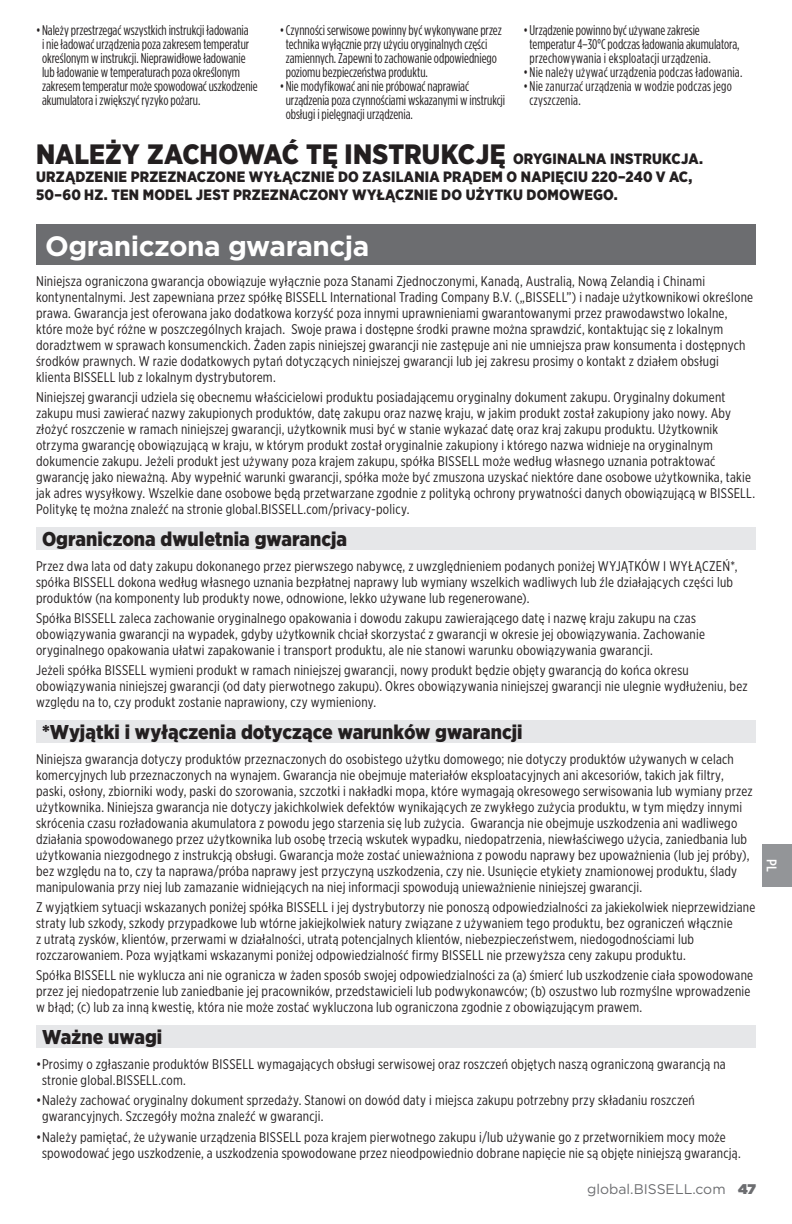
<style>
.page{position:relative;width:792px;height:1224px;background:#fff}
.page>*{position:absolute;margin:0;border:0;box-sizing:border-box;transform-origin:0 0}
._3_5mm{font:900 28px "Gotham Narrow";letter-spacing:.005em;color:#231f20}
.Headine_Boxed{font:700 28px "Gotham";letter-spacing:-.02em;color:#fff}
.t1{font:900 20px "Gotham Narrow";color:#231f20}
._3_5mm-2{font:900 15px/18px "Gotham Narrow";letter-spacing:.015em;color:#231f20}
.Warranty_Body{font:14px/16px "Gotham X Narrow";letter-spacing:.02em;color:#231f20}
.t2{font:14px/14px "Gotham Condensed";color:#231f20}
.t3{font:14px "Gotham";color:#6c6d70}
.t4{font:500 14px "Gotham X Narrow";color:#fff}
.s1{font-size:15px}
.s2{font-weight:900}
</style>
<div class="page">
<div style="left:36px;top:224px;width:720px;height:41px;background:#6c6d70"></div>
<div style="left:36px;top:527px;width:720px;height:23px;background:#e6e7e9"></div>
<div style="left:36px;top:720px;width:720px;height:23px;background:#e6e7e9"></div>
<div style="left:36px;top:1025px;width:720px;height:23px;background:#e6e7e9"></div>
<div style="left:762px;top:844px;width:30px;height:42px;background:#939598"></div>
<p class="t2" style="left:42px;top:23px;width:217px;text-indent:-6px">•Należy przestrzegać wszystkich instrukcji ładowania<br>i nie ładować urządzenia poza zakresem temperatur określonym w instrukcji. Nieprawidłowe ładowanie lub ładowanie w temperaturach poza określonym zakresem temperatur może spowodować uszkodzenie akumulatora i zwiększyć ryzyko pożaru.</p>
<p class="t2" style="left:286px;top:23px;width:218px;text-indent:-6px">•Czynności serwisowe powinny być wykonywane przez technika wyłącznie przy użyciu oryginalnych części zamiennych. Zapewni to zachowanie odpowiedniego poziomu bezpieczeństwa produktu.</p>
<p class="t2" style="left:286px;top:79px;width:221px;text-indent:-6px">•Nie modyfikować ani nie próbować naprawiać urządzenia poza czynnościami wskazanymi w instrukcji obsługi i pielęgnacji urządzenia.</p>
<p class="t2" style="left:530px;top:23px;width:212px;text-indent:-6px">•Urządzenie powinno być używane zakresie temperatur 4–30°C podczas ładowania akumulatora, przechowywania i eksploatacji urządzenia.</p>
<p class="t2" style="left:524px;top:65px;width:220px">•Nie należy używać urządzenia podczas ładowania.</p>
<p class="t2" style="left:530px;top:79px;width:204px;text-indent:-6px">•Nie zanurzać urządzenia w wodzie podczas jego czyszczenia.</p>
<p class="_3_5mm" style="left:36px;top:136px;width:669px">NALEŻY ZACHOWAĆ TĘ INSTRUKCJĘ <span class="s1">ORYGINALNA INSTRUKCJA.</span></p>
<p class="_3_5mm-2" style="left:36px;top:168px;width:658px">URZĄDZENIE PRZEZNACZONE WYŁĄCZNIE DO ZASILANIA PRĄDEM O NAPIĘCIU 220–240 V AC,<br>50–60 HZ. TEN MODEL JEST PRZEZNACZONY WYŁĄCZNIE DO UŻYTKU DOMOWEGO.</p>
<p class="Headine_Boxed" style="left:45px;top:227px;width:326px">Ograniczona gwarancja</p>
<p class="Warranty_Body" style="left:36px;top:273px;width:719px">Niniejsza ograniczona gwarancja obowiązuje wyłącznie poza Stanami Zjednoczonymi, Kanadą, Australią, Nową Zelandią i Chinami kontynentalnymi. Jest zapewniana przez spółkę BISSELL International Trading Company B.V. („BISSELL”) i nadaje użytkownikowi określone prawa. Gwarancja jest oferowana jako dodatkowa korzyść poza innymi uprawnieniami gwarantowanymi przez prawodawstwo lokalne, które może być różne w poszczególnych krajach. Swoje prawa i dostępne środki prawne można sprawdzić, kontaktując się z lokalnym doradztwem w sprawach konsumenckich. Żaden zapis niniejszej gwarancji nie zastępuje ani nie umniejsza praw konsumenta i dostępnych środków prawnych. W razie dodatkowych pytań dotyczących niniejszej gwarancji lub jej zakresu prosimy o kontakt z działem obsługi klienta BISSELL lub z lokalnym dystrybutorem.</p>
<p class="Warranty_Body" style="left:36px;top:389px;width:721px">Niniejszej gwarancji udziela się obecnemu właścicielowi produktu posiadającemu oryginalny dokument zakupu. Oryginalny dokument zakupu musi zawierać nazwy zakupionych produktów, datę zakupu oraz nazwę kraju, w jakim produkt został zakupiony jako nowy. Aby złożyć roszczenie w ramach niniejszej gwarancji, użytkownik musi być w stanie wykazać datę oraz kraj zakupu produktu. Użytkownik otrzyma gwarancję obowiązującą w kraju, w którym produkt został oryginalnie zakupiony i którego nazwa widnieje na oryginalnym dokumencie zakupu. Jeżeli produkt jest używany poza krajem zakupu, spółka BISSELL może według własnego uznania potraktować gwarancję jako nieważną. Aby wypełnić warunki gwarancji, spółka może być zmuszona uzyskać niektóre dane osobowe użytkownika, takie jak adres wysyłkowy. Wszelkie dane osobowe będą przetwarzane zgodnie z polityką ochrony prywatności danych obowiązującą w BISSELL.<br>Politykę tę można znaleźć na stronie global.BISSELL.com/privacy-policy.</p>
<h1 class="t1" style="left:42px;top:525px;width:307px">Ograniczona dwuletnia gwarancja</h1>
<p class="Warranty_Body" style="left:36px;top:558px;width:703px">Przez dwa lata od daty zakupu dokonanego przez pierwszego nabywcę, z uwzględnieniem podanych poniżej WYJĄTKÓW I WYŁĄCZEŃ*, spółka BISSELL dokona według własnego uznania bezpłatnej naprawy lub wymiany wszelkich wadliwych lub źle działających części lub produktów (na komponenty lub produkty nowe, odnowione, lekko używane lub regenerowane).</p>
<p class="Warranty_Body" style="left:36px;top:610px;width:671px">Spółka BISSELL zaleca zachowanie oryginalnego opakowania i dowodu zakupu zawierającego datę i nazwę kraju zakupu na czas obowiązywania gwarancji na wypadek, gdyby użytkownik chciał skorzystać z gwarancji w okresie jej obowiązywania. Zachowanie oryginalnego opakowania ułatwi zapakowanie i transport produktu, ale nie stanowi warunku obowiązywania gwarancji.</p>
<p class="Warranty_Body" style="left:36px;top:662px;width:713px">Jeżeli spółka BISSELL wymieni produkt w ramach niniejszej gwarancji, nowy produkt będzie objęty gwarancją do końca okresu obowiązywania niniejszej gwarancji (od daty pierwotnego zakupu). Okres obowiązywania niniejszej gwarancji nie ulegnie wydłużeniu, bez względu na to, czy produkt zostanie naprawiony, czy wymieniony.</p>
<h1 class="t1" style="left:42px;top:719px;width:482px">*Wyjątki i wyłączenia dotyczące warunków gwarancji</h1>
<p class="Warranty_Body" style="left:36px;top:751px;width:718px">Niniejsza gwarancja dotyczy produktów przeznaczonych do osobistego użytku domowego; nie dotyczy produktów używanych w celach komercyjnych lub przeznaczonych na wynajem. Gwarancja nie obejmuje materiałów eksploatacyjnych ani akcesoriów, takich jak filtry, paski, osłony, zbiorniki wody, paski do szorowania, szczotki i nakładki mopa, które wymagają okresowego serwisowania lub wymiany przez użytkownika. Niniejsza gwarancja nie dotyczy jakichkolwiek defektów wynikających ze zwykłego zużycia produktu, w tym między innymi skrócenia czasu rozładowania akumulatora z powodu jego starzenia się lub zużycia. Gwarancja nie obejmuje uszkodzenia ani wadliwego działania spowodowanego przez użytkownika lub osobę trzecią wskutek wypadku, niedopatrzenia, niewłaściwego użycia, zaniedbania lub użytkowania niezgodnego z instrukcją obsługi. Gwarancja może zostać unieważniona z powodu naprawy bez upoważnienia (lub jej próby), bez względu na to, czy ta naprawa/próba naprawy jest przyczyną uszkodzenia, czy nie. Usunięcie etykiety znamionowej produktu, ślady manipulowania przy niej lub zamazanie widniejących na niej informacji spowodują unieważnienie niniejszej gwarancji.</p>
<p class="Warranty_Body" style="left:36px;top:899px;width:721px">Z wyjątkiem sytuacji wskazanych poniżej spółka BISSELL i jej dystrybutorzy nie ponoszą odpowiedzialności za jakiekolwiek nieprzewidziane straty lub szkody, szkody przypadkowe lub wtórne jakiejkolwiek natury związane z używaniem tego produktu, bez ograniczeń włącznie<br>z utratą zysków, klientów, przerwami w działalności, utratą potencjalnych klientów, niebezpieczeństwem, niedogodnościami lub rozczarowaniem. Poza wyjątkami wskazanymi poniżej odpowiedzialność firmy BISSELL nie przewyższa ceny zakupu produktu.</p>
<p class="Warranty_Body" style="left:36px;top:967px;width:719px">Spółka BISSELL nie wyklucza ani nie ogranicza w żaden sposób swojej odpowiedzialności za (a) śmierć lub uszkodzenie ciała spowodowane przez jej niedopatrzenie lub zaniedbanie jej pracowników, przedstawicieli lub podwykonawców; (b) oszustwo lub rozmyślne wprowadzenie w błąd; (c) lub za inną kwestię, która nie może zostać wykluczona lub ograniczona zgodnie z obowiązującym prawem.</p>
<h1 class="t1" style="left:42px;top:1024px;width:122px">Ważne uwagi</h1>
<p class="Warranty_Body" style="left:42px;top:1056px;width:685px;text-indent:-6px">•Prosimy o zgłaszanie produktów BISSELL wymagających obsługi serwisowej oraz roszczeń objętych naszą ograniczoną gwarancją na stronie global.BISSELL.com.</p>
<p class="Warranty_Body" style="left:42px;top:1092px;width:654px;text-indent:-6px">•Należy zachować oryginalny dokument sprzedaży. Stanowi on dowód daty i miejsca zakupu potrzebny przy składaniu roszczeń gwarancyjnych. Szczegóły można znaleźć w gwarancji.</p>
<p class="Warranty_Body" style="left:42px;top:1128px;width:700px;text-indent:-6px">•Należy pamiętać, że używanie urządzenia BISSELL poza krajem pierwotnego zakupu i/lub używanie go z przetwornikiem mocy może spowodować jego uszkodzenie, a uszkodzenia spowodowane przez nieodpowiednio dobrane napięcie nie są objęte niniejszą gwarancją.</p>
<p class="t3" style="left:587px;top:1180px;width:170px">global.BISSELL.com <span class="s2">47</span></p>
<p class="t4" style="left:780px;top:859px;width:14px;rotate:90deg">PL</p>
</div>
